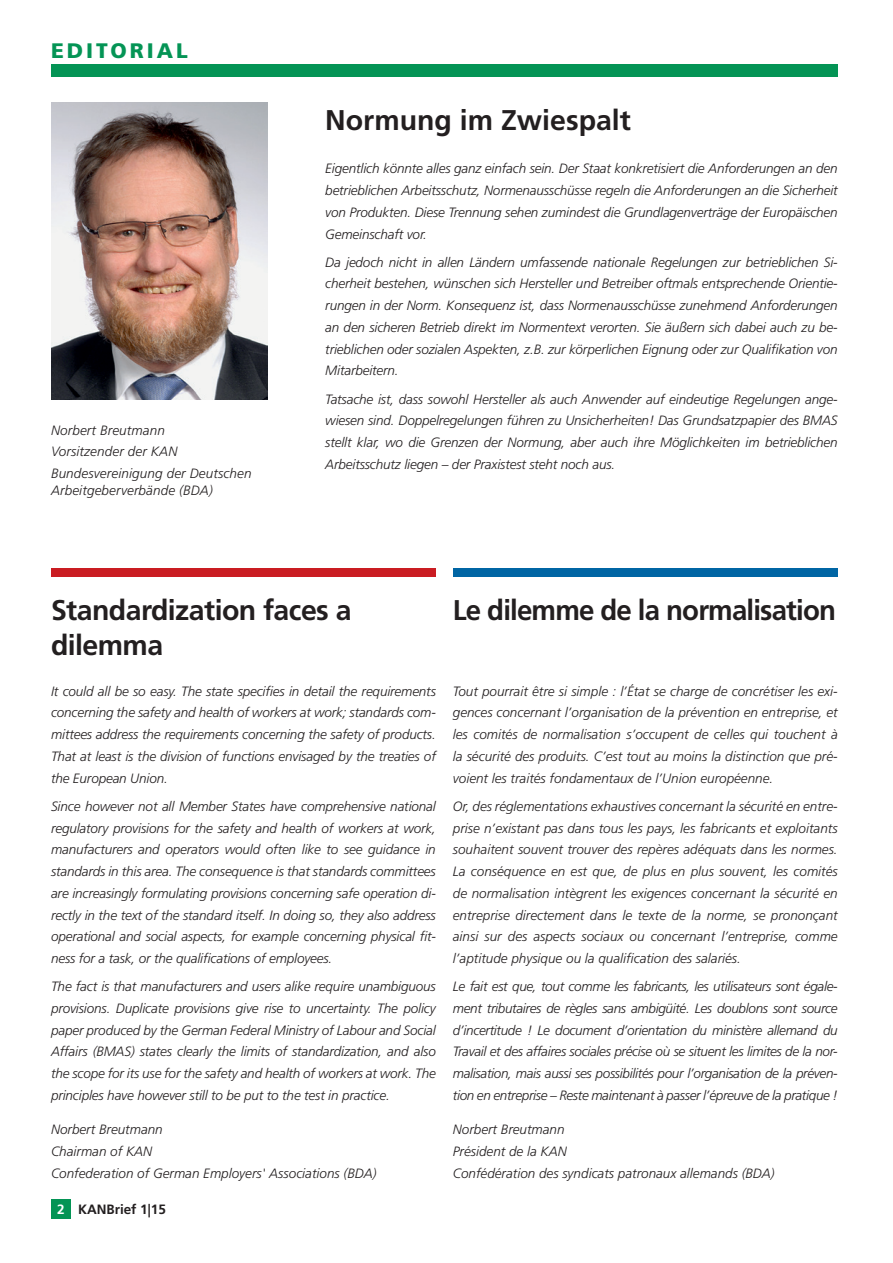
<style>
.page{position:relative;width:893px;height:1263px;background:#fff}
.page>*{position:absolute;margin:0;border:0;box-sizing:border-box;transform-origin:0 0}
.t1{font:700 28.5px/34.5px "Frutiger LT Std";letter-spacing:-.02em;color:#231f20}
.t2{font:700 28.5px "Frutiger LT Std";color:#231f20}
.t3{font:900 21px "Frutiger LT Std";letter-spacing:.14em;color:#049455}
.t4{font:italic 300 13.5px/21.8px "Frutiger LT Std";color:#231f20;text-align:justify}
.t5{font:700 13.5px "Frutiger LT Std";color:#231f20}
.s1{color:#fff}
</style>
<div class="page">
<div style="left:51px;top:64px;width:787px;height:13px;background:#049455"></div>
<div style="left:51px;top:1199px;width:20px;height:20px;background:#049455"></div>
<div style="left:51px;top:568px;width:385px;height:8px;background:#ca1c22"></div>
<div style="left:453px;top:568px;width:385px;height:8px;background:#0065a4"></div>
<img style="left:51px;top:102px;width:217px;height:298px">
<h2 class="t3" style="left:51px;top:38px;width:138px">EDITORIAL</h2>
<p class="t4" style="left:51px;top:419px;width:202px;text-align:left">Norbert Breutmann<br>Vorsitzender der KAN<br>Bundesvereinigung der Deutschen</p>
<p class="t4" style="left:51px;top:480px;width:163px">Arbeitgeberverbände (BDA)</p>
<h1 class="t2" style="left:325px;top:104px;width:307px">Normung im Zwiespalt</h1>
<p class="t4" style="left:325px;top:158px;width:514px">Eigentlich könnte alles ganz einfach sein. Der Staat konkretisiert die Anforderungen an den betrieblichen Arbeitsschutz, Normenausschüsse regeln die Anforderungen an die Sicherheit von Produkten. Diese Trennung sehen zumindest die Grundlagenverträge der Europäischen Gemeinschaft vor.</p>
<p class="t4" style="left:325px;top:251px;width:514px">Da jedoch nicht in allen Ländern umfassende nationale Regelungen zur betrieblichen Si&shy;cherheit bestehen, wünschen sich Hersteller und Betreiber oftmals entsprechende Orientie&shy;rungen in der Norm. Konsequenz ist, dass Normenausschüsse zunehmend Anforderungen an den sicheren Betrieb direkt im Normentext verorten. Sie äußern sich dabei auch zu be&shy;trieblichen oder sozialen Aspekten, z.B. zur körperlichen Eignung oder zur Qualifikation von Mitarbeitern.</p>
<p class="t4" style="left:325px;top:388px;width:514px">Tatsache ist, dass sowohl Hersteller als auch Anwender auf eindeutige Regelungen ange&shy;wiesen sind. Doppelregelungen führen zu Unsicherheiten! Das Grundsatzpapier des BMAS stellt klar, wo die Grenzen der Normung, aber auch ihre Möglichkeiten im betrieblichen Arbeitsschutz liegen – der Praxistest steht noch aus.</p>
<h1 class="t1" style="left:51px;top:593px;width:302px">Standardization faces a dilemma</h1>
<p class="t4" style="left:51px;top:680px;width:386px">It could all be so easy. The state specifies in detail the requirements concerning the safety and health of workers at work; standards com&shy;mittees address the requirements concerning the safety of products.<br>That at least is the division of functions envisaged by the treaties of the European Union.</p>
<p class="t4" style="left:51px;top:795px;width:386px">Since however not all Member States have comprehensive national regulatory provisions for the safety and health of workers at work, manufacturers and operators would often like to see guidance in standards in this area. The consequence is that standards committees are increasingly formulating provisions concerning safe operation di&shy;rectly in the text of the standard itself. In doing so, they also address operational and social aspects, for example concerning physical fit&shy;ness for a task, or the qualifications of employees.</p>
<p class="t4" style="left:51px;top:976px;width:386px">The fact is that manufacturers and users alike require unambiguous provisions. Duplicate provisions give rise to uncertainty. The policy paper produced by the German Federal Ministry of Labour and Social Affairs (BMAS) states clearly the limits of standardization, and also the scope for its use for the safety and health of workers at work. The principles have however still to be put to the test in practice.</p>
<p class="t4" style="left:51px;top:1119px;width:327px;text-align:left">Norbert Breutmann<br>Chairman of KAN<br>Confederation of German Employers' Associations (BDA)</p>
<p class="t5" style="left:57px;top:1201px;width:110px"><span class="s1">2</span> KANBrief 1|15</p>
<h1 class="t1" style="left:453px;top:593px;width:385px">Le dilemme de la normalisation</h1>
<p class="t4" style="left:453px;top:680px;width:386px">Tout pourrait être si simple : l’État se charge de concrétiser les exi&shy;gences concernant l’organisation de la prévention en entreprise, et les comités de normalisation s’occupent de celles qui touchent à la sécurité des produits. C’est tout au moins la distinction que pré&shy;voient les traités fondamentaux de l’Union européenne.</p>
<p class="t4" style="left:453px;top:795px;width:386px">Or, des réglementations exhaustives concernant la sécurité en entre&shy;prise n’existant pas dans tous les pays, les fabricants et exploitants souhaitent souvent trouver des repères adéquats dans les normes.<br>La conséquence en est que, de plus en plus souvent, les comités de normalisation intègrent les exigences concernant la sécurité en entreprise directement dans le texte de la norme, se prononçant ainsi sur des aspects sociaux ou concernant l’entreprise, comme l’aptitude physique ou la qualification des salariés.</p>
<p class="t4" style="left:453px;top:976px;width:386px">Le fait est que, tout comme les fabricants, les utilisateurs sont égale&shy;ment tributaires de règles sans ambigüité. Les doublons sont source d’incertitude ! Le document d’orientation du ministère allemand du Travail et des affaires sociales précise où se situent les limites de la nor&shy;malisation, mais aussi ses possibilités pour l’organisation de la préven&shy;tion en entreprise – Reste maintenant à passer l’épreuve de la pratique !</p>
<p class="t4" style="left:453px;top:1119px;width:323px;text-align:left">Norbert Breutmann<br>Président de la KAN<br>Confédération des syndicats patronaux allemands (BDA)</p>
</div>
